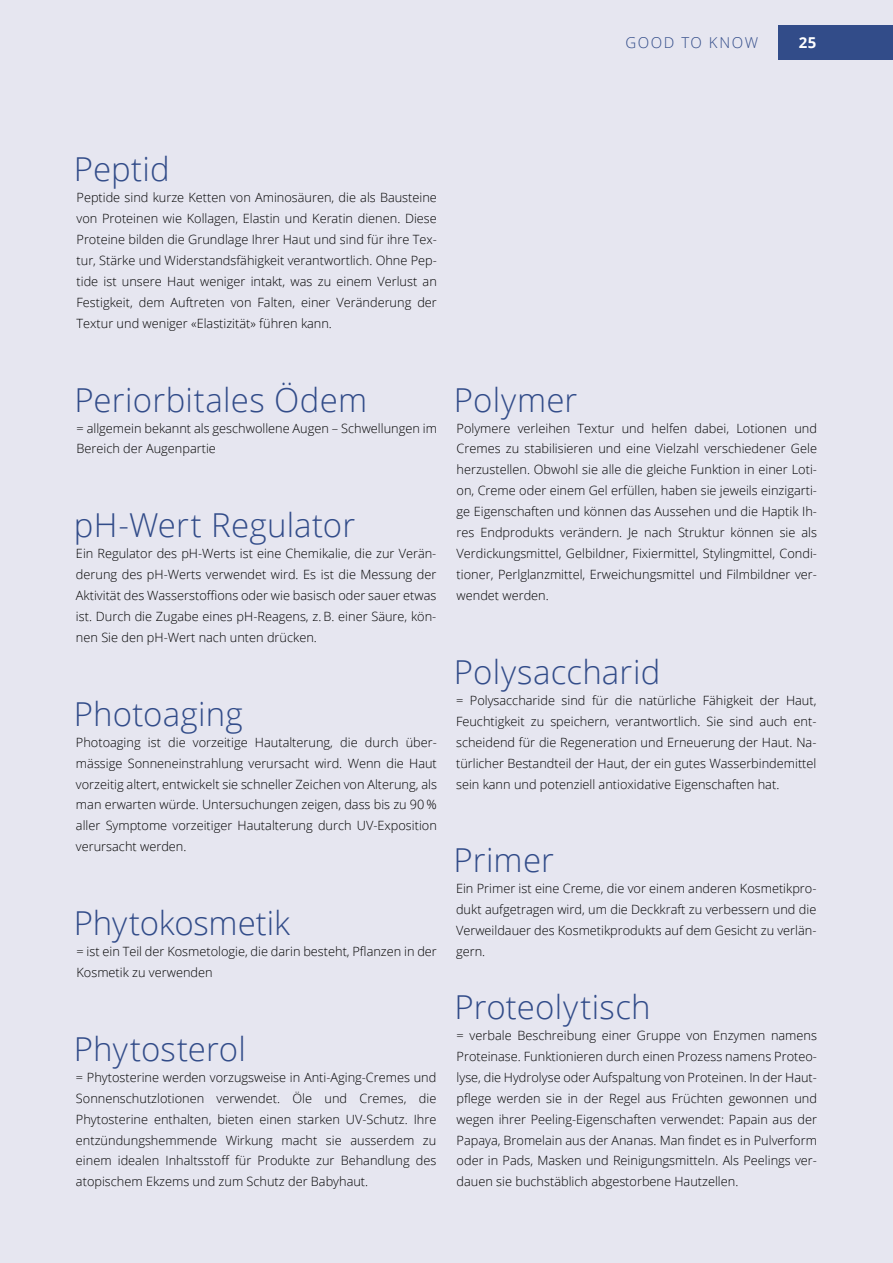
<style>
.page{position:relative;width:893px;height:1263px;background:#e6e6f0}
.page>*{position:absolute;margin:0;border:0;box-sizing:border-box;transform-origin:0 0}
.t1{font:300 33px "Open Sans";letter-spacing:.005em;color:#324c89}
.t2{font:300 15px "Open Sans";letter-spacing:.105em;color:#324c89}
.t3{font:700 15px "Open Sans";color:#fff}
.t4{font:300 12.75px/21px "Open Sans";color:#000;text-align:justify}
</style>
<div class="page">
<div style="left:778px;top:26px;width:115px;height:34px;background:#324c89"></div>
<p class="t2" style="left:625px;top:32px;width:134px">GOOD TO KNOW</p>
<p class="t3" style="left:799px;top:32px;width:19px">25</p>
<h1 class="t1" style="left:74px;top:147px;width:98px">Peptid</h1>
<p class="t4" style="left:77px;top:187px;width:362px">Peptide sind kurze Ketten von Aminosäuren, die als Bausteine von Proteinen wie Kollagen, Elastin und Keratin dienen. Diese Proteine bilden die Grundlage Ihrer Haut und sind für ihre Tex&shy;tur, Stärke und Widerstandsfähigkeit verantwortlich. Ohne Pep&shy;tide ist unsere Haut weniger intakt, was zu einem Verlust an Festigkeit, dem Auftreten von Falten, einer Veränderung der Textur und weniger «Elastizität» führen kann.</p>
<h1 class="t1" style="left:74px;top:377px;width:294px">Periorbitales Ödem</h1>
<p class="t4" style="left:77px;top:417px;width:362px">= allgemein bekannt als geschwollene Augen – Schwellungen im<br>Bereich der Augenpartie</p>
<h1 class="t1" style="left:74px;top:503px;width:283px">pH-Wert Regulator</h1>
<p class="t4" style="left:76px;top:543px;width:362px">Ein Regulator des pH-Werts ist eine Chemikalie, die zur Verän&shy;derung des pH-Werts verwendet wird. Es ist die Messung der Aktivität des Wasserstoffions oder wie basisch oder sauer etwas ist. Durch die Zugabe eines pH-Reagens, z. B. einer Säure, kön&shy;nen Sie den pH-Wert nach unten drücken.</p>
<h1 class="t1" style="left:74px;top:691px;width:170px">Photoaging</h1>
<p class="t4" style="left:76px;top:731px;width:362px">Photoaging ist die vorzeitige Hautalterung, die durch über&shy;mässige Sonneneinstrahlung verursacht wird. Wenn die Haut vorzeitig altert, entwickelt sie schneller Zeichen von Alterung, als man erwarten würde. Untersuchungen zeigen, dass bis zu 90 % aller Symptome vorzeitiger Hautalterung durch UV-Exposition verursacht werden.</p>
<h1 class="t1" style="left:74px;top:900px;width:218px">Phytokosmetik</h1>
<p class="t4" style="left:77px;top:940px;width:362px">= ist ein Teil der Kosmetologie, die darin besteht, Pflanzen in der<br>Kosmetik zu verwenden</p>
<h1 class="t1" style="left:74px;top:1026px;width:174px">Phytosterol</h1>
<p class="t4" style="left:76px;top:1066px;width:362px">= Phytosterine werden vorzugsweise in Anti-Aging-Cremes und Sonnenschutzlotionen verwendet. Öle und Cremes, die Phytosterine enthalten, bieten einen starken UV-Schutz. Ihre entzündungshemmende Wirkung macht sie ausserdem zu einem idealen Inhaltsstoff für Produkte zur Behandlung des atopischem Ekzems und zum Schutz der Babyhaut.</p>
<h1 class="t1" style="left:454px;top:377px;width:125px">Polymer</h1>
<p class="t4" style="left:457px;top:417px;width:362px">Polymere verleihen Textur und helfen dabei, Lotionen und Cremes zu stabilisieren und eine Vielzahl verschiedener Gele herzustellen. Obwohl sie alle die gleiche Funktion in einer Loti&shy;on, Creme oder einem Gel erfüllen, haben sie jeweils einzigarti&shy;ge Eigenschaften und können das Aussehen und die Haptik Ih&shy;res Endprodukts verändern. Je nach Struktur können sie als Verdickungsmittel, Gelbildner, Fixiermittel, Stylingmittel, Condi&shy;tioner, Perlglanzmittel, Erweichungsmittel und Filmbildner ver&shy;wendet werden.</p>
<h1 class="t1" style="left:454px;top:649px;width:208px">Polysaccharid</h1>
<p class="t4" style="left:456px;top:689px;width:362px">= Polysaccharide sind für die natürliche Fähigkeit der Haut, Feuchtigkeit zu speichern, verantwortlich. Sie sind auch ent&shy;scheidend für die Regeneration und Erneuerung der Haut. Na&shy;türlicher Bestandteil der Haut, der ein gutes Wasserbindemittel sein kann und potenziell antioxidative Eigenschaften hat.</p>
<h1 class="t1" style="left:453px;top:838px;width:102px">Primer</h1>
<p class="t4" style="left:456px;top:878px;width:362px">Ein Primer ist eine Creme, die vor einem anderen Kosmetikpro&shy;dukt aufgetragen wird, um die Deckkraft zu verbessern und die Verweildauer des Kosmetikprodukts auf dem Gesicht zu verlän&shy;gern.</p>
<h1 class="t1" style="left:454px;top:984px;width:198px">Proteolytisch</h1>
<p class="t4" style="left:457px;top:1024px;width:362px">= verbale Beschreibung einer Gruppe von Enzymen namens Proteinase. Funktionieren durch einen Prozess namens Proteo&shy;lyse, die Hydrolyse oder Aufspaltung von Proteinen. In der Haut&shy;pflege werden sie in der Regel aus Früchten gewonnen und wegen ihrer Peeling-Eigenschaften verwendet: Papain aus der Papaya, Bromelain aus der Ananas. Man findet es in Pulverform oder in Pads, Masken und Reinigungsmitteln. Als Peelings ver&shy;dauen sie buchstäblich abgestorbene Hautzellen.</p>
</div>
